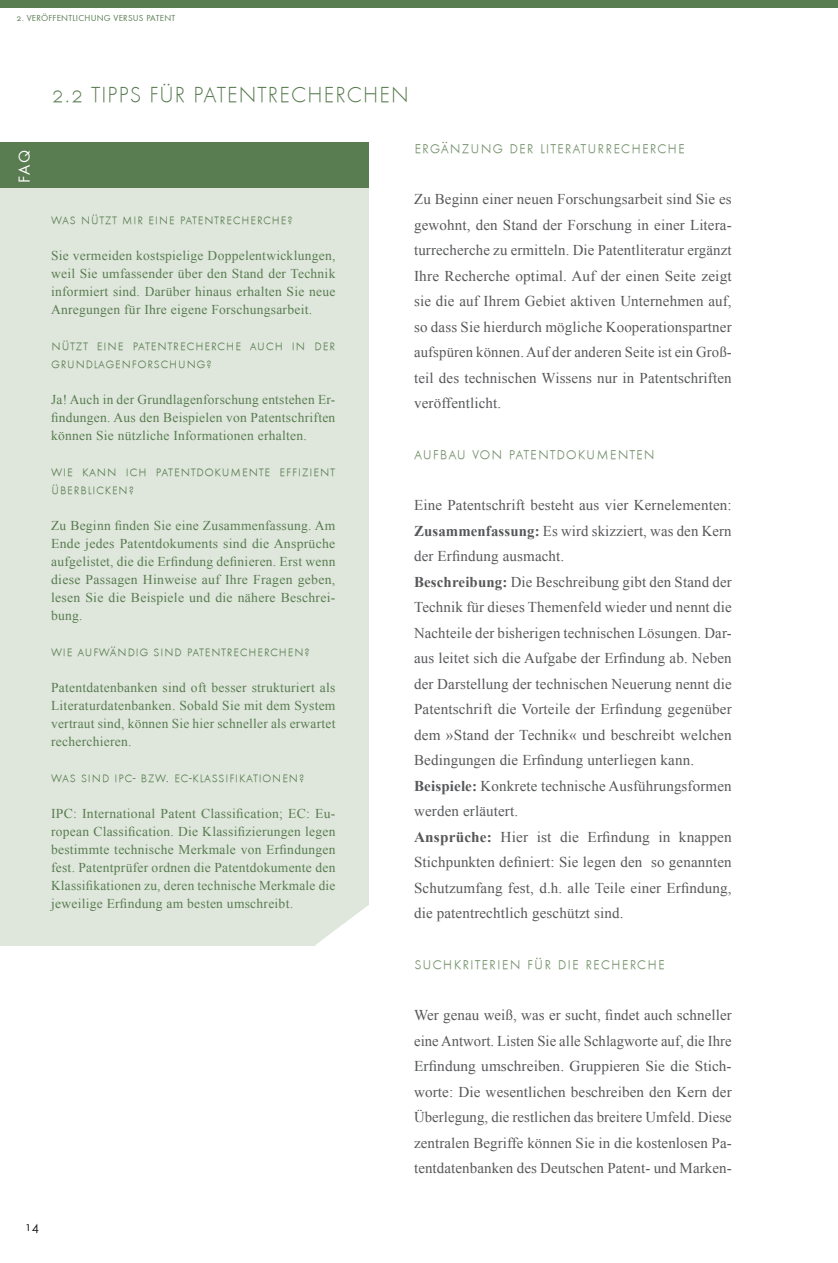
<style>
.page{position:relative;width:838px;height:1263px;background:#fff}
.page>*{position:absolute;margin:0;border:0;box-sizing:border-box;transform-origin:0 0}
.t1{font:300 22.5px "Function LH Sm Caps";letter-spacing:.05em;color:#597c51}
.t2{font:300 19.5px "Function LH Sm Caps";letter-spacing:.025em;color:#74916b}
.t3{font:300 16.5px/18px "Function LH Sm Caps";letter-spacing:.02em;color:#597c51}
.t4{font:16.5px "Function Sm Caps";color:#fff}
.t5{font:15px/25.5px "Times New Roman";letter-spacing:.01em;color:#57585a;text-align:justify}
.t6{font:13.5px/18px "Times New Roman";letter-spacing:.02em;color:#597c51;text-align:justify}
.t7{font:13.5px "Function Sm Caps";color:#231f20}
.t8{font:9px "Function Sm Caps";letter-spacing:.025em;color:#597c51}
.s1{font-weight:700}
</style>
<div class="page">
<div style="left:0;top:0;width:838px;height:7px;background:#597c51"></div>
<div style="left:0;top:188px;width:369px;height:757px;background:#dfe7dc"></div>
<svg style="left:315px;top:905px;width:54px;height:41px"></svg>
<div style="left:0;top:142px;width:369px;height:45px;background:#597c51"></div>
<p class="t8" style="left:17px;top:13px;width:160px">2. VERÖFFENTLICHUNG VERSUS PATENT</p>
<p class="t4" style="left:15px;top:183px;width:34px;rotate:-90deg">FAQ</p>
<h1 class="t1" style="left:51px;top:83px;width:359px">2.2 TIPPS FÜR PATENTRECHERCHEN</h1>
<h2 class="t2" style="left:414px;top:136px;width:273px">ergänzung der literaturrecherche</h2>
<p class="t3" style="left:51px;top:210px;width:243px">was nützt mir eine patentrecherche?</p>
<p class="t6" style="left:51px;top:246px;width:286px">Sie vermeiden kostspielige Doppelentwicklungen, weil Sie umfassender über den Stand der Technik informiert sind. Darüber hinaus erhalten Sie neue Anregungen für Ihre eigene Forschungsarbeit.</p>
<p class="t3" style="left:51px;top:336px;width:286px">nützt eine patentrecherche auch in der grundlagenforschung?</p>
<p class="t6" style="left:51px;top:390px;width:286px">Ja! Auch in der Grundlagenforschung entstehen Er&shy;findungen. Aus den Beispielen von Patentschriften können Sie nützliche Informationen erhalten.</p>
<p class="t3" style="left:51px;top:462px;width:286px">wie kann ich patentdokumente effizient überblicken?</p>
<p class="t6" style="left:51px;top:516px;width:286px">Zu Beginn finden Sie eine Zusammenfassung. Am Ende jedes Patentdokuments sind die Ansprüche aufgelistet, die die Erfindung definieren. Erst wenn diese Passagen Hinweise auf Ihre Fragen geben, lesen Sie die Beispiele und die nähere Beschrei&shy;bung.</p>
<p class="t3" style="left:51px;top:642px;width:260px">wie aufwändig sind patentrecherchen?</p>
<p class="t6" style="left:51px;top:678px;width:286px">Patentdatenbanken sind oft besser strukturiert als Literaturdatenbanken. Sobald Sie mit dem System vertraut sind, können Sie hier schneller als erwartet recherchieren.</p>
<p class="t3" style="left:51px;top:768px;width:255px">was sind ipc- bzw. ec-klassifikationen?</p>
<p class="t6" style="left:51px;top:804px;width:286px">IPC: International Patent Classification; EC: Eu&shy;ropean Classification. Die Klassifizierungen legen bestimmte technische Merkmale von Erfindungen fest. Patentprüfer ordnen die Patentdokumente den Klassifikationen zu, deren technische Merkmale die jeweilige Erfindung am besten umschreibt.</p>
<p class="t5" style="left:414px;top:186px;width:319px">Zu Beginn einer neuen Forschungsarbeit sind Sie es gewohnt, den Stand der Forschung in einer Litera&shy;turrecherche zu ermitteln. Die Patentliteratur ergänzt Ihre Recherche optimal. Auf der einen Seite zeigt sie die auf Ihrem Gebiet aktiven Unternehmen auf, so dass Sie hierdurch mögliche Kooperationspartner aufspüren können. Auf der anderen Seite ist ein Groß&shy;teil des technischen Wissens nur in Patentschriften veröffentlicht.</p>
<h2 class="t2" style="left:414px;top:442px;width:243px">aufbau von patentdokumenten</h2>
<p class="t5" style="left:414px;top:492px;width:319px;text-align:left">Eine Patentschrift besteht aus vier Kernelementen:<br><span class="s1">Zusammenfassung:</span> Es wird skizziert, was den Kern der Erfindung ausmacht.<br><span class="s1">Beschreibung:</span> Die Beschreibung gibt den Stand der Technik für dieses Themenfeld wieder und nennt die Nachteile der bisherigen technischen Lösungen. Dar&shy;aus leitet sich die Aufgabe der Erfindung ab. Neben der Darstellung der technischen Neuerung nennt die Patentschrift die Vorteile der Erfindung gegenüber dem »Stand der Technik« und beschreibt welchen Bedingungen die Erfindung unterliegen kann.<br><span class="s1">Beispiele:</span> Konkrete technische Ausführungsformen werden erläutert.<br><span class="s1">Ansprüche:</span> Hier ist die Erfindung in knappen Stichpunkten definiert: Sie legen den so genannten Schutzumfang fest, d.h. alle Teile einer Erfindung, die patentrechtlich geschützt sind.</p>
<h2 class="t2" style="left:414px;top:952px;width:252px">suchkriterien für die recherche</h2>
<p class="t5" style="left:414px;top:1002px;width:319px">Wer genau weiß, was er sucht, findet auch schneller eine Antwort. Listen Sie alle Schlagworte auf, die Ihre Erfindung umschreiben. Gruppieren Sie die Stich&shy;worte: Die wesentlichen beschreiben den Kern der Überlegung, die restlichen das breitere Umfeld. Diese zentralen Begriffe können Sie in die kostenlosen Pa&shy;tentdatenbanken des Deutschen Patent- und Marken-</p>
<p class="t7" style="left:26px;top:1219px;width:15px">14</p>
</div>
